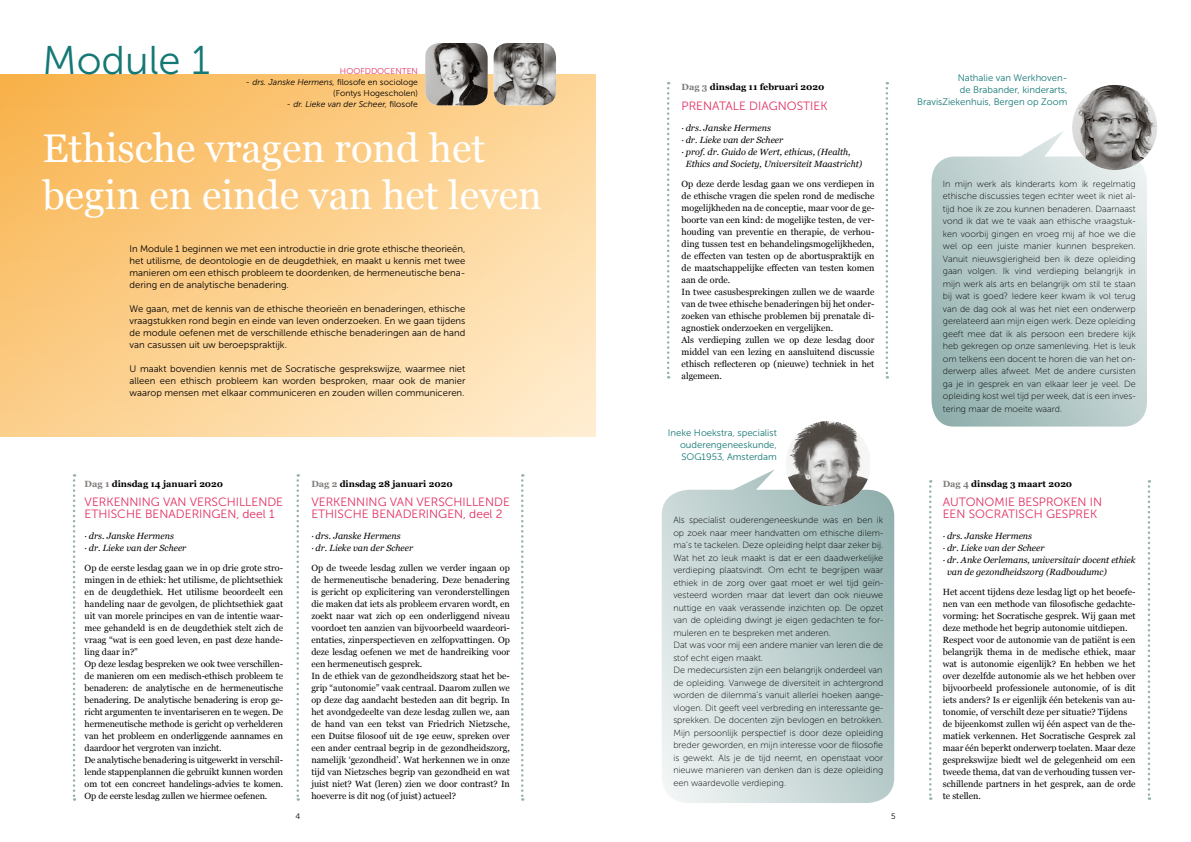
<style>
.page{position:relative;width:1191px;height:842px;background:#fff}
.page>*{position:absolute;margin:0;border:0;box-sizing:border-box;transform-origin:0 0}
.t1{font:40px/47px "Georgia";color:#fff}
.t2{font:40px "Museo Sans 300";color:#147875}
.t3{font:12px/12px "Museo Sans 300";color:#e22f60}
.t4{font:9.5px/12px "Museo Sans 300";color:#000;text-align:justify}
.t5{font:9.5px/12px "Museo Sans 300";color:#147875;text-align:right}
.t6{font:9px/12px "Georgia";color:#000}
.t7{font:9px/12.5px "Museo Sans 100";color:#000}
.t8{font:italic 9px/12px "Georgia";color:#000}
.t9{font:700 9px "Georgia";color:#000}
.t10{font:8.5px/11px "Museo Sans 300";color:#000;text-align:right}
.t11{font:italic 8.5px "Museo Sans 300";color:#000}
.t12{font:8.5px "Museo Sans 300";color:#e22f60}
.t13{font:8px "Museo Sans 300";color:#000}
.s1{font-style:italic}
.s2{font-style:normal}
.s3{color:#807c7a}
</style>
<div class="page">
<svg style="left:661px;top:469px;width:233px;height:334px;background:#c4d4d3"></svg>
<svg style="left:931px;top:131px;width:216px;height:296px;background:#c1d2d1"></svg>
<svg style="left:0;top:74px;width:595px;height:363px;background:#fcd08f"></svg>
<img style="left:425px;top:43px;width:62px;height:62px">
<img style="left:493px;top:43px;width:63px;height:62px">
<svg style="left:73px;top:474px;width:2px;height:327px"></svg>
<svg style="left:296px;top:474px;width:3px;height:327px"></svg>
<svg style="left:929px;top:480px;width:2px;height:320px"></svg>
<svg style="left:667px;top:82px;width:2px;height:297px"></svg>
<svg style="left:1147px;top:480px;width:3px;height:320px"></svg>
<svg style="left:885px;top:82px;width:3px;height:297px"></svg>
<svg style="left:521px;top:474px;width:2px;height:327px"></svg>
<img style="left:785px;top:421px;width:85px;height:85px">
<img style="left:1072px;top:85px;width:85px;height:85px;border-radius:43px">
<h1 class="t2" style="left:43px;top:39px;width:169px">Module 1</h1>
<p class="t12" style="left:340px;top:67px;width:80px">HOOFDDOCENTEN</p>
<p class="t10" style="left:246px;top:77px;width:174px"><span class="s1">- drs. Janske Hermens,</span> filosofe en sociologe (Fontys Hogescholen)</p>
<p class="t11" style="left:287px;top:100px;width:132px">- dr. Lieke van der Scheer, <span class="s2">filosofe</span></p>
<h1 class="t1" style="left:43px;top:123px;width:501px">Ethische vragen rond het begin en einde van het leven</h1>
<p class="t4" style="left:130px;top:243px;width:337px">In Module 1 beginnen we met een introductie in drie grote ethische theorieën, het utilisme, de deontologie en de deugdethiek, en maakt u kennis met twee manieren om een ethisch probleem te doordenken, de hermeneutische bena&shy;dering en de analytische benadering.</p>
<p class="t4" style="left:130px;top:303px;width:337px">We gaan, met de kennis van de ethische theorieën en benaderingen, ethische vraagstukken rond begin en einde van leven onderzoeken. En we gaan tijdens de module oefenen met de verschillende ethische benaderingen aan de hand van casussen uit uw beroepspraktijk.</p>
<p class="t4" style="left:130px;top:363px;width:337px">U maakt bovendien kennis met de Socratische gesprekswijze, waarmee niet alleen een ethisch probleem kan worden besproken, maar ook de manier waarop mensen met elkaar communiceren en zouden willen communiceren.</p>
<p class="t9" style="left:85px;top:477px;width:140px"><span class="s3">Dag 1</span> dinsdag 14 januari 2020</p>
<h2 class="t3" style="left:85px;top:495px;width:200px">VERKENNING VAN VERSCHILLENDE<br>ETHISCHE BENADERINGEN, deel 1</h2>
<p class="t8" style="left:85px;top:529px;width:103px">· drs. Janske Hermens<br>· dr. Lieke van der Scheer</p>
<p class="t6" style="left:85px;top:561px;width:200px">Op de eerste lesdag gaan we in op drie grote stro&shy;mingen in de ethiek: het utilisme, de plichtsethiek en de deugdethiek. Het utilisme beoordeelt een handeling naar de gevolgen, de plichtsethiek gaat uit van morele principes en van de intentie waar&shy;mee gehandeld is en de deugdethiek stelt zich de vraag “wat is een goed leven, en past deze hande&shy;ling daar in?”<br>Op deze lesdag bespreken we ook twee verschillen&shy;de manieren om een medisch-ethisch probleem te benaderen: de analytische en de hermeneutische benadering. De analytische benadering is erop ge&shy;richt argumenten te inventariseren en te wegen. De hermeneutische methode is gericht op verhelderen van het probleem en onderliggende aannames en daardoor het vergroten van inzicht.<br>De analytische benadering is uitgewerkt in verschil&shy;lende stappenplannen die gebruikt kunnen worden om tot een concreet handelings-advies te komen.<br>Op de eerste lesdag zullen we hiermee oefenen.</p>
<p class="t9" style="left:311px;top:477px;width:143px"><span class="s3">Dag 2</span> dinsdag 28 januari 2020</p>
<h2 class="t3" style="left:311px;top:495px;width:200px">VERKENNING VAN VERSCHILLENDE<br>ETHISCHE BENADERINGEN, deel 2</h2>
<p class="t8" style="left:311px;top:529px;width:103px">· drs. Janske Hermens<br>· dr. Lieke van der Scheer</p>
<p class="t6" style="left:311px;top:561px;width:200px">Op de tweede lesdag zullen we verder ingaan op de hermeneutische benadering. Deze benadering is gericht op explicitering van veronderstellingen die maken dat iets als probleem ervaren wordt, en zoekt naar wat zich op een onderliggend niveau voordoet ten aanzien van bijvoorbeeld waardeori&shy;ëntaties, zinperspectieven en zelfopvattingen. Op deze lesdag oefenen we met de handreiking voor een hermeneutisch gesprek.<br>In de ethiek van de gezondheidszorg staat het be&shy;grip “autonomie” vaak centraal. Daarom zullen we op deze dag aandacht besteden aan dit begrip. In het avondgedeelte van deze lesdag zullen we, aan de hand van een tekst van Friedrich Nietzsche, een Duitse filosoof uit de 19e eeuw, spreken over een ander centraal begrip in de gezondheidszorg, namelijk ‘gezondheid’. Wat herkennen we in onze tijd van Nietzsches begrip van gezondheid en wat juist niet? Wat (leren) zien we door contrast? In hoeverre is dit nog (of juist) actueel?</p>
<p class="t9" style="left:681px;top:81px;width:144px"><span class="s3">Dag 3</span> dinsdag 11 februari 2020</p>
<h2 class="t3" style="left:681px;top:99px;width:148px">PRENATALE DIAGNOSTIEK</h2>
<p class="t8" style="left:681px;top:121px;width:91px">· drs. Janske Hermens</p>
<p class="t8" style="left:681px;top:133px;width:103px">· dr. Lieke van der Scheer</p>
<p class="t8" style="left:681px;top:145px;width:171px">· prof. dr. Guido de Wert, ethicus, (Health,</p>
<p class="t8" style="left:686px;top:157px;width:178px">Ethics and Society, Universiteit Maastricht)</p>
<p class="t6" style="left:681px;top:177px;width:194px">Op deze derde lesdag gaan we ons verdiepen in de ethische vragen die spelen rond de medische mogelijkheden na de conceptie, maar voor de ge&shy;boorte van een kind: de mogelijke testen, de ver&shy;houding van preventie en therapie, de verhou&shy;ding tussen test en behandelingsmogelijkheden, de effecten van testen op de abortuspraktijk en de maatschappelijke effecten van testen komen aan de orde.<br>In twee casusbesprekingen zullen we de waarde van de twee ethische benaderingen bij het onder&shy;zoeken van ethische problemen bij prenatale di&shy;agnostiek onderzoeken en vergelijken.<br>Als verdieping zullen we op deze lesdag door middel van een lezing en aansluitend discussie ethisch reflecteren op (nieuwe) techniek in het algemeen.</p>
<p class="t5" style="left:680px;top:427px;width:98px;text-align:justify;text-indent:-12px">Ineke Hoekstra, specialist ouderengeneeskunde, SOG1953, Amsterdam</p>
<p class="t7" style="left:673px;top:514px;width:211px">Als specialist ouderengeneeskunde was en ben ik op zoek naar meer handvatten om ethische dilem&shy;ma’s te tackelen. Deze opleiding helpt daar zeker bij.<br>Wat het zo leuk maakt is dat er een daadwerkelijke verdieping plaatsvindt. Om echt te begrijpen waar ethiek in de zorg over gaat moet er wel tijd geïn&shy;vesteerd worden maar dat levert dan ook nieuwe nuttige en vaak verassende inzichten op. De opzet van de opleiding dwingt je eigen gedachten te for&shy;muleren en te bespreken met anderen.<br>Dat was voor mij een andere manier van leren die de stof echt eigen maakt.<br>De medecursisten zijn een belangrijk onderdeel van de opleiding. Vanwege de diversiteit in achtergrond worden de dilemma’s vanuit allerlei hoeken aange&shy;vlogen. Dit geeft veel verbreding en interessante ge&shy;sprekken. De docenten zijn bevlogen en betrokken.<br>Mijn persoonlijk perspectief is door deze opleiding breder geworden, en mijn interesse voor de filosofie is gewekt. Als je de tijd neemt, en openstaat voor nieuwe manieren van denken dan is deze opleiding een waardevolle verdieping.</p>
<p class="t13" style="left:295px;top:812px;width:6px">4</p>
<p class="t13" style="left:891px;top:812px;width:6px">5</p>
<p class="t5" style="left:917px;top:72px;width:152px">Nathalie van Werkhoven-<br>de Brabander, kinderarts,<br>BravisZiekenhuis, Bergen op Zoom</p>
<p class="t7" style="left:943px;top:177px;width:194px;text-align:justify">In mijn werk als kinderarts kom ik regelmatig ethische discussies tegen echter weet ik niet al&shy;tijd hoe ik ze zou kunnen benaderen. Daarnaast vond ik dat we te vaak aan ethische vraagstuk&shy;ken voorbij gingen en vroeg mij af hoe we die wel op een juiste manier kunnen bespreken.<br>Vanuit nieuwsgierigheid ben ik deze opleiding gaan volgen. Ik vind verdieping belangrijk in mijn werk als arts en belangrijk om stil te staan bij wat is goed? Iedere keer kwam ik vol terug van de dag ook al was het niet een onderwerp gerelateerd aan mijn eigen werk. Deze opleiding geeft mee dat ik als persoon een bredere kijk heb gekregen op onze samenleving. Het is leuk om telkens een docent te horen die van het on&shy;derwerp alles afweet. Met de andere cursisten ga je in gesprek en van elkaar leer je veel. De opleiding kost wel tijd per week, dat is een inves&shy;tering maar de moeite waard.</p>
<p class="t9" style="left:942px;top:477px;width:131px"><span class="s3">Dag 4</span> dinsdag 3 maart 2020</p>
<h2 class="t3" style="left:942px;top:495px;width:161px">AUTONOMIE BESPROKEN IN<br>EEN SOCRATISCH GESPREK</h2>
<p class="t8" style="left:942px;top:529px;width:91px">· drs. Janske Hermens</p>
<p class="t8" style="left:942px;top:541px;width:103px">· dr. Lieke van der Scheer</p>
<p class="t8" style="left:942px;top:553px;width:194px">· dr. Anke Oerlemans, universitair docent ethiek</p>
<p class="t8" style="left:947px;top:565px;width:161px">van de gezondheidszorg (Radboudumc)</p>
<p class="t6" style="left:942px;top:585px;width:194px">Het accent tijdens deze lesdag ligt op het beoefe&shy;nen van een methode van filosofische gedachte&shy;vorming: het Socratische gesprek. Wij gaan met deze methode het begrip autonomie uitdiepen.<br>Respect voor de autonomie van de patiënt is een belangrijk thema in de medische ethiek, maar wat is autonomie eigenlijk? En hebben we het over dezelfde autonomie als we het hebben over bijvoorbeeld professionele autonomie, of is dit iets anders? Is er eigenlijk één betekenis van au&shy;tonomie, of verschilt deze per situatie? Tijdens de bijeenkomst zullen wij één aspect van de the&shy;matiek verkennen. Het Socratische Gesprek zal maar één beperkt onderwerp toelaten. Maar deze gesprekswijze biedt wel de gelegenheid om een tweede thema, dat van de verhouding tussen ver&shy;schillende partners in het gesprek, aan de orde te stellen.</p>
</div>
